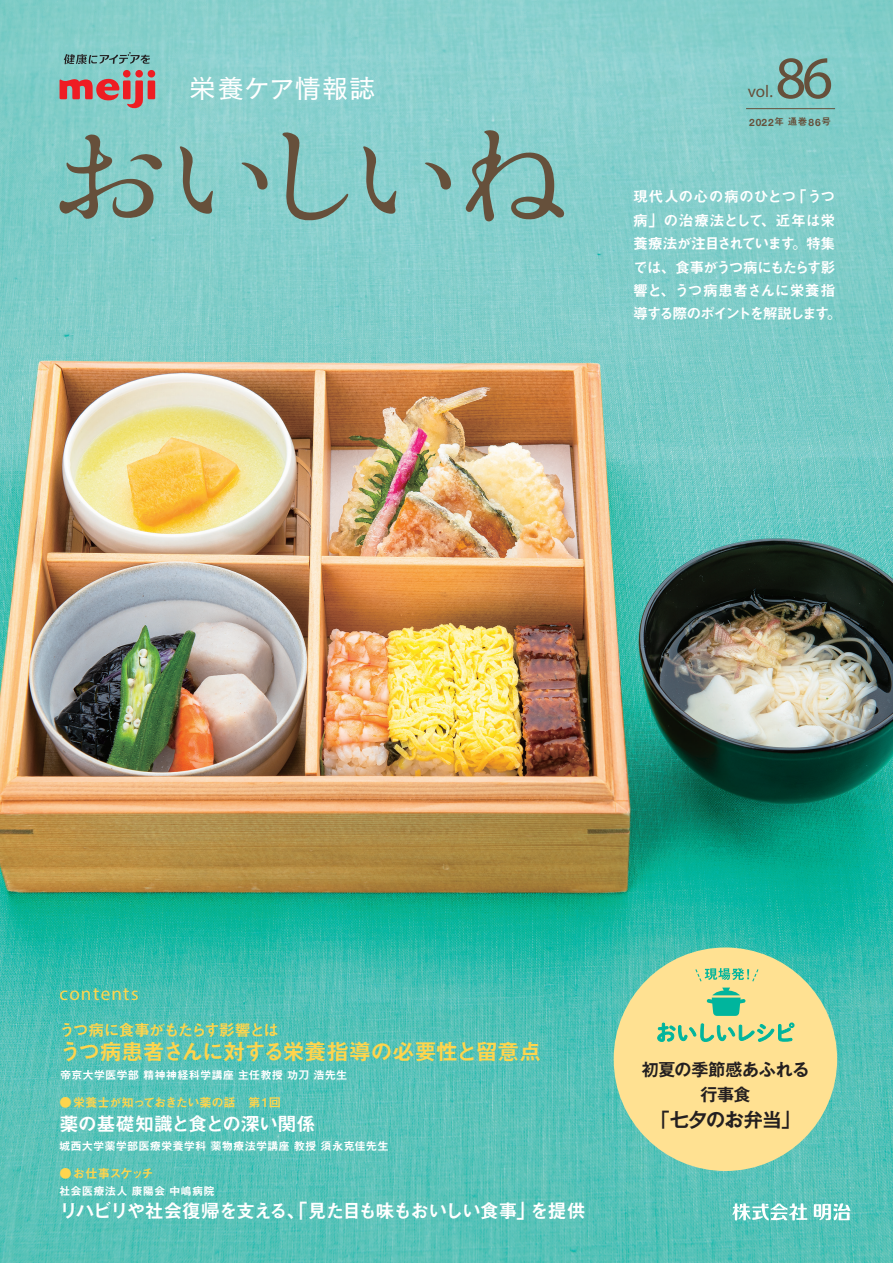
<style>
.page{position:relative;width:893px;height:1263px;background:#fff}
.page>*{position:absolute;margin:0;border:0;box-sizing:border-box;transform-origin:0 0}
.t1{font:60.45px "Myriad Pro";color:#66503b}
.t2{font:26.55px "Cezanne Pro M";letter-spacing:.005em;color:#fff}
.t3{font:22.35px "Midashi Go Pr 5 MB31";letter-spacing:-.045em;color:#fed54d}
.t4{font:19.2px "Midashi Go Pr 5 MB31";letter-spacing:-.07em;color:#fff}
.t5{font:19.2px "Midashi Go Pr 5 MB31";letter-spacing:-.035em;color:#fff}
.t6{font:19.2px "Myriad Pro";letter-spacing:.065em;color:#fed54d}
.t7{font:700 19.2px "Gothic MB101 Pr 5 De";letter-spacing:-.03em;color:#231f20}
.t8{font:700 16.95px/24.5px "Gothic MB101 Pr 5 De";letter-spacing:-.01em;color:#231f20;text-align:center}
.t9{font:16.95px "Myriad Pro";color:#66503b}
.t10{font:15.9px "Midashi Go Pr 5 MB31";letter-spacing:-.075em;color:#fed54d}
.t11{font:14.85px/23.4px "Midashi Go Pr 5 MB31";letter-spacing:-.07em;color:#fff}
.t12{font:12.15px "Midashi Go Pr 5 MB31";letter-spacing:-.06em;color:#fed54d}
.t13{font:700 10.65px "Gothic MB101 Pr 5 De";letter-spacing:.065em;color:#fff}
.t14{font:700 10.05px "Helvetica Neue LT Std";letter-spacing:.095em;color:#66503b}
.s1{font-family:"Midashi Go Pr 5 MB31";font-weight:400;font-size:9.6px}
</style>
<div class="page">
<img style="left:0;top:0;width:893px;height:1263px">
<svg style="left:732px;top:1203px;width:75px;height:17px"></svg>
<svg style="left:814px;top:1203px;width:36px;height:17px"></svg>
<svg style="left:57px;top:129px;width:508px;height:94px;background:#82bbb5"></svg>
<hr style="left:746px;top:108px;width:89px;height:1px;background:#66503b">
<div style="left:614px;top:947px;width:223px;height:224px;background:#ffe192;border-radius:50%"></div>
<svg style="left:657px;top:1022px;width:137px;height:19px"></svg>
<svg style="left:695px;top:968px;width:64px;height:48px"></svg>
<svg style="left:59px;top:70px;width:96px;height:38px;background:#ae8787"></svg>
<svg style="left:64px;top:52px;width:86px;height:12px"></svg>
<h2 class="t2" style="left:189px;top:72px;width:188px">栄養ケア情報誌</h2>
<h1 class="t1" style="left:775px;top:41px;width:59px">86</h1>
<p class="t9" style="left:748px;top:81px;width:26px">vol.</p>
<p class="t14" style="left:749px;top:116px;width:83px">2022<span class="s1">年通巻</span>86<span class="s1">号</span></p>
<p class="t11" style="left:633px;top:184px;width:210px">現代人の心の病のひとつ「うつ病」の治療法として、近年は栄養療法が注目されています。特集では、食事がうつ病にもたらす影響と、うつ病患者さんに栄養指導する際のポイントを解説します。</p>
<p class="t6" style="left:60px;top:982px;width:81px">contents</p>
<p class="t10" style="left:59px;top:1017px;width:221px">うつ病に食事がもたらす影響とは</p>
<h3 class="t3" style="left:59px;top:1034px;width:484px">うつ病患者さんに対する栄養指導の必要性と留意点</h3>
<p class="t13" style="left:60px;top:1066px;width:288px">帝京大学医学部 精神神経科学講座 主任教授 功刀 浩先生</p>
<p class="t12" style="left:59px;top:1092px;width:223px">●栄養士が知っておきたい薬の話　第１回</p>
<p class="t5" style="left:59px;top:1108px;width:258px">薬の基礎知識と食との深い関係</p>
<p class="t13" style="left:60px;top:1137px;width:330px">城西大学薬学部医療栄養学科 薬物療法学講座 教授 須永克佳先生</p>
<p class="t12" style="left:59px;top:1164px;width:96px">● お仕事スケッチ</p>
<p class="t13" style="left:60px;top:1182px;width:156px">社会医療法人 康陽会 中嶋病院</p>
<p class="t4" style="left:59px;top:1195px;width:528px">リハビリや社会復帰を支える、「見た目も味もおいしい食事」を提供</p>
<p class="t8" style="left:642px;top:1056px;width:169px">初夏の季節感あふれる行事食</p>
<p class="t7" style="left:651px;top:1104px;width:151px">「七夕のお弁当」</p>
</div>
